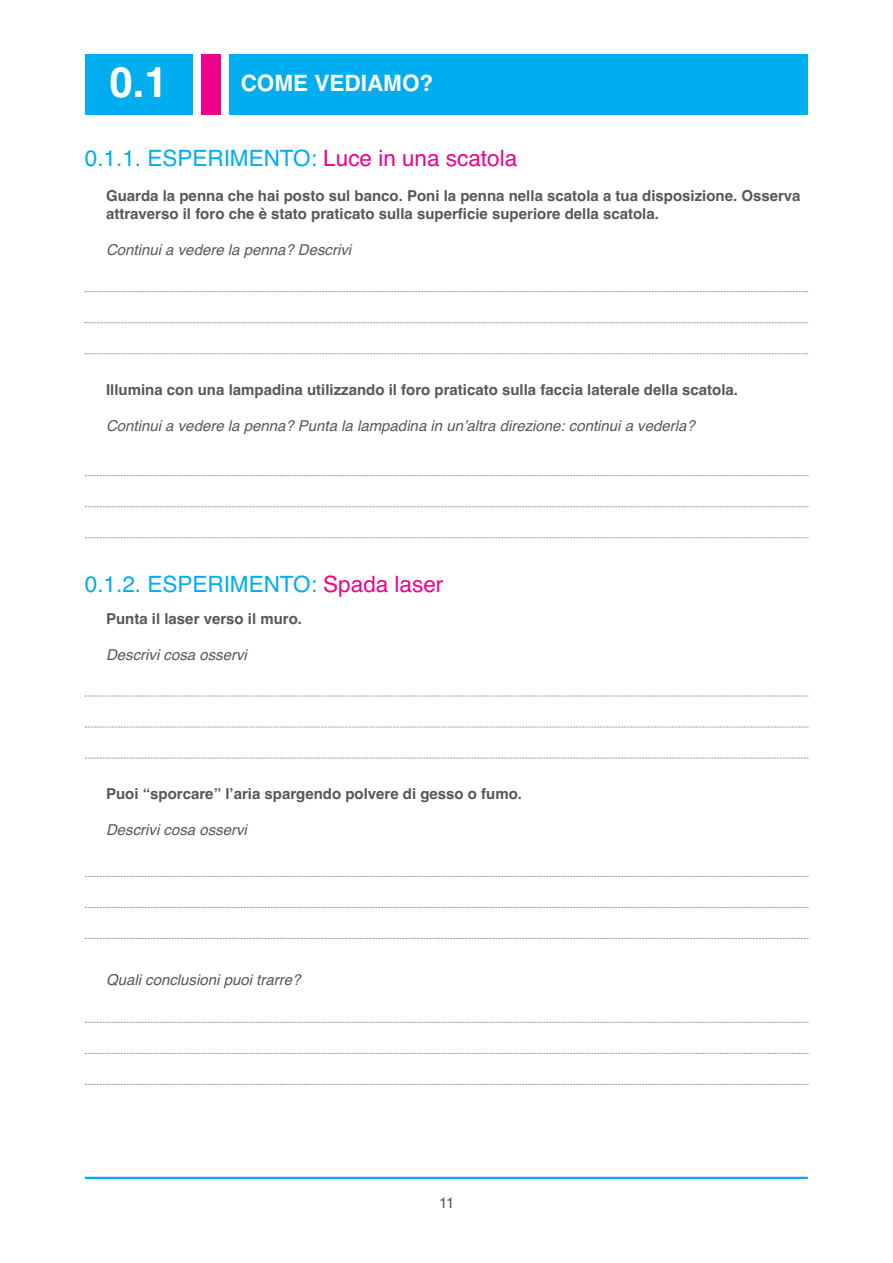
<style>
.page{position:relative;width:893px;height:1263px;background:#fff}
.page>*{position:absolute;margin:0;border:0;box-sizing:border-box;transform-origin:0 0}
.t1{font:700 42px "Helvetica";color:#fff}
.t2{font:22.5px "Helvetica";color:#00aeef}
.t3{font:700 22.5px "Helvetica";color:#fff}
.t4{font:700 15px/18px "Helvetica";color:#57585a}
.t5{font:italic 15px "Helvetica";color:#57585a}
.t6{font:15px "Helvetica";color:#57585a}
.s1{color:#ed028c}
</style>
<div class="page">
<hr style="left:85px;top:1177px;width:723px;height:2px;background:#00aeef">
<svg style="left:84px;top:291px;width:724px;height:1px"></svg>
<svg style="left:84px;top:322px;width:724px;height:1px"></svg>
<svg style="left:84px;top:353px;width:724px;height:1px"></svg>
<svg style="left:85px;top:475px;width:724px;height:1px"></svg>
<svg style="left:85px;top:506px;width:724px;height:1px"></svg>
<svg style="left:85px;top:537px;width:724px;height:1px"></svg>
<svg style="left:85px;top:696px;width:724px;height:1px"></svg>
<svg style="left:85px;top:727px;width:724px;height:1px"></svg>
<svg style="left:85px;top:758px;width:724px;height:1px"></svg>
<svg style="left:85px;top:876px;width:724px;height:1px"></svg>
<svg style="left:85px;top:907px;width:724px;height:1px"></svg>
<svg style="left:85px;top:938px;width:724px;height:1px"></svg>
<svg style="left:85px;top:1022px;width:724px;height:1px"></svg>
<svg style="left:85px;top:1053px;width:724px;height:1px"></svg>
<svg style="left:85px;top:1084px;width:724px;height:1px"></svg>
<div style="left:85px;top:54px;width:107px;height:61px;background:#00aeef"></div>
<div style="left:201px;top:54px;width:20px;height:61px;background:#ed028c"></div>
<div style="left:229px;top:54px;width:579px;height:61px;background:#00aeef"></div>
<h1 class="t1" style="left:110px;top:66px;width:60px">0.1</h1>
<h2 class="t3" style="left:241px;top:75px;width:194px">COME VEDIAMO?</h2>
<h2 class="t2" style="left:85px;top:150px;width:434px">0.1.1. ESPERIMENTO: <span class="s1">Luce in una scatola</span></h2>
<p class="t4" style="left:106px;top:188px;width:696px">Guarda la penna che hai posto sul banco. Poni la penna nella scatola a tua disposizione. Osserva attraverso il foro che è stato praticato sulla superficie superiore della scatola.</p>
<p class="t5" style="left:106px;top:244px;width:247px">Continui a vedere la penna? Descrivi</p>
<p class="t4" style="left:106px;top:383px;width:633px">Illumina con una lampadina utilizzando il foro praticato sulla faccia laterale della scatola.</p>
<p class="t5" style="left:106px;top:421px;width:590px">Continui a vedere la penna? Punta la lampadina in unʼaltra direzione: continui a vederla?</p>
<h2 class="t2" style="left:85px;top:576px;width:360px">0.1.2. ESPERIMENTO: <span class="s1">Spada laser</span></h2>
<p class="t4" style="left:106px;top:611px;width:197px">Punta il laser verso il muro.</p>
<p class="t5" style="left:106px;top:649px;width:142px">Descrivi cosa osservi</p>
<p class="t4" style="left:106px;top:786px;width:417px">Puoi “sporcare” lʼaria spargendo polvere di gesso o fumo.</p>
<p class="t5" style="left:106px;top:824px;width:142px">Descrivi cosa osservi</p>
<p class="t5" style="left:106px;top:974px;width:196px">Quali conclusioni puoi trarre?</p>
<p class="t6" style="left:439px;top:1197px;width:17px">11</p>
</div>
